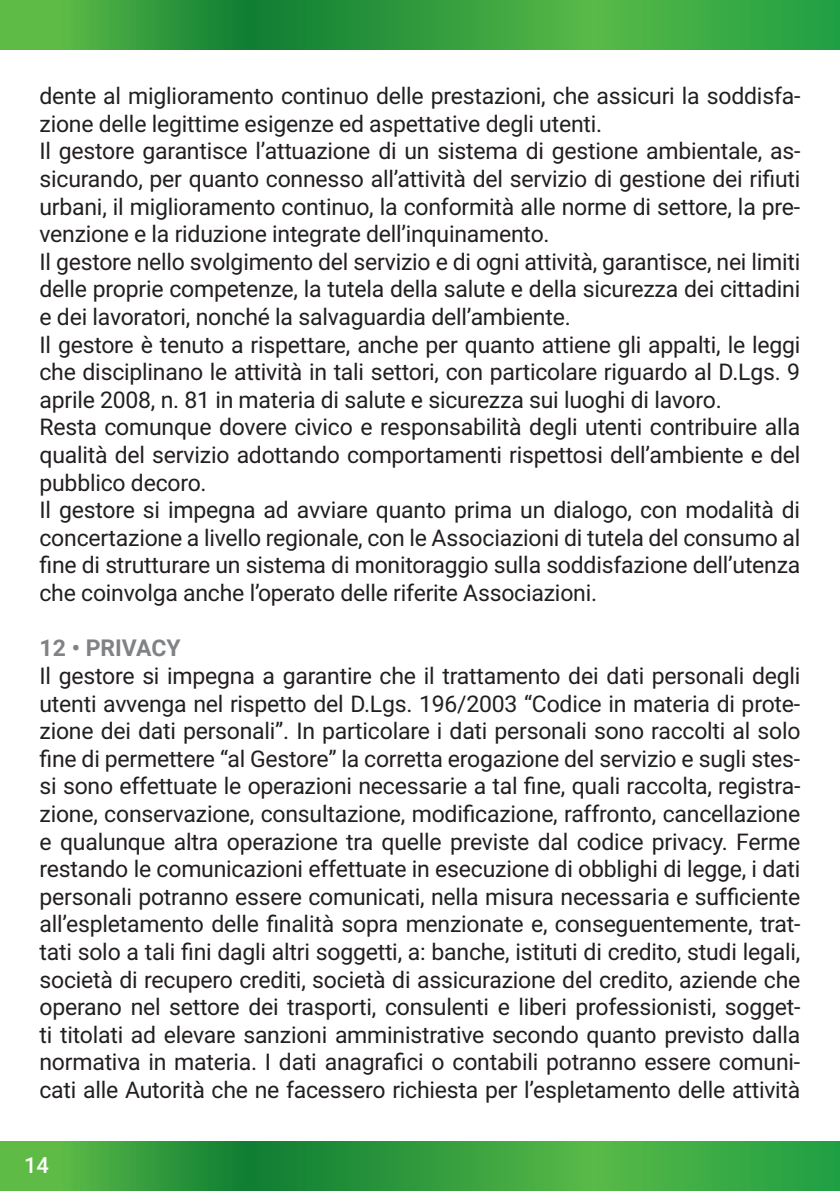
<style>
.page{position:relative;width:840px;height:1191px;background:#fff}
.page>*{position:absolute;margin:0;border:0;box-sizing:border-box;transform-origin:0 0}
.t1{font:23px/27.6px "Roboto";letter-spacing:-.01em;color:#231f20}
.t2{font:700 23px "Roboto";color:#808285}
.t3{font:500 22px "Roboto";color:#fff}
</style>
<div class="page">
<svg style="left:0;top:0;width:839px;height:49px;background:#38a240"></svg>
<svg style="left:0;top:1142px;width:839px;height:49px;background:#38a240"></svg>
<p class="t1" style="left:39px;top:81px;width:762px">dente al miglioramento continuo delle prestazioni, che assicuri la soddisfa&shy;zione delle legittime esigenze ed aspettative degli utenti.<br>Il gestore garantisce l’attuazione di un sistema di gestione ambientale, as&shy;sicurando, per quanto connesso all’attività del servizio di gestione dei rifiuti urbani, il miglioramento continuo, la conformità alle norme di settore, la pre&shy;venzione e la riduzione integrate dell’inquinamento.<br>Il gestore nello svolgimento del servizio e di ogni attività, garantisce, nei limiti delle proprie competenze, la tutela della salute e della sicurezza dei cittadini e dei lavoratori, nonché la salvaguardia dell’ambiente.<br>Il gestore è tenuto a rispettare, anche per quanto attiene gli appalti, le leggi che disciplinano le attività in tali settori, con particolare riguardo al D.Lgs. 9 aprile 2008, n. 81 in materia di salute e sicurezza sui luoghi di lavoro.<br>Resta comunque dovere civico e responsabilità degli utenti contribuire alla qualità del servizio adottando comportamenti rispettosi dell’ambiente e del pubblico decoro.<br>Il gestore si impegna ad avviare quanto prima un dialogo, con modalità di concertazione a livello regionale, con le Associazioni di tutela del consumo al fine di strutturare un sistema di monitoraggio sulla soddisfazione dell’utenza che coinvolga anche l’operato delle riferite Associazioni.</p>
<p class="t2" style="left:39px;top:632px;width:143px">12 • PRIVACY</p>
<p class="t1" style="left:39px;top:661px;width:762px;text-align:justify">Il gestore si impegna a garantire che il trattamento dei dati personali degli utenti avvenga nel rispetto del D.Lgs. 196/2003 “Codice in materia di prote&shy;zione dei dati personali”. In particolare i dati personali sono raccolti al solo fine di permettere “al Gestore” la corretta erogazione del servizio e sugli stes&shy;si sono effettuate le operazioni necessarie a tal fine, quali raccolta, registra&shy;zione, conservazione, consultazione, modificazione, raffronto, cancellazione e qualunque altra operazione tra quelle previste dal codice privacy. Ferme restando le comunicazioni effettuate in esecuzione di obblighi di legge, i dati personali potranno essere comunicati, nella misura necessaria e sufficiente all’espletamento delle finalità sopra menzionate e, conseguentemente, trat&shy;tati solo a tali fini dagli altri soggetti, a: banche, istituti di credito, studi legali, società di recupero crediti, società di assicurazione del credito, aziende che operano nel settore dei trasporti, consulenti e liberi professionisti, sogget&shy;ti titolati ad elevare sanzioni amministrative secondo quanto previsto dalla normativa in materia. I dati anagrafici o contabili potranno essere comuni&shy;cati alle Autorità che ne facessero richiesta per l’espletamento delle attività</p>
<p class="t3" style="left:24px;top:1150px;width:26px">14</p>
</div>
